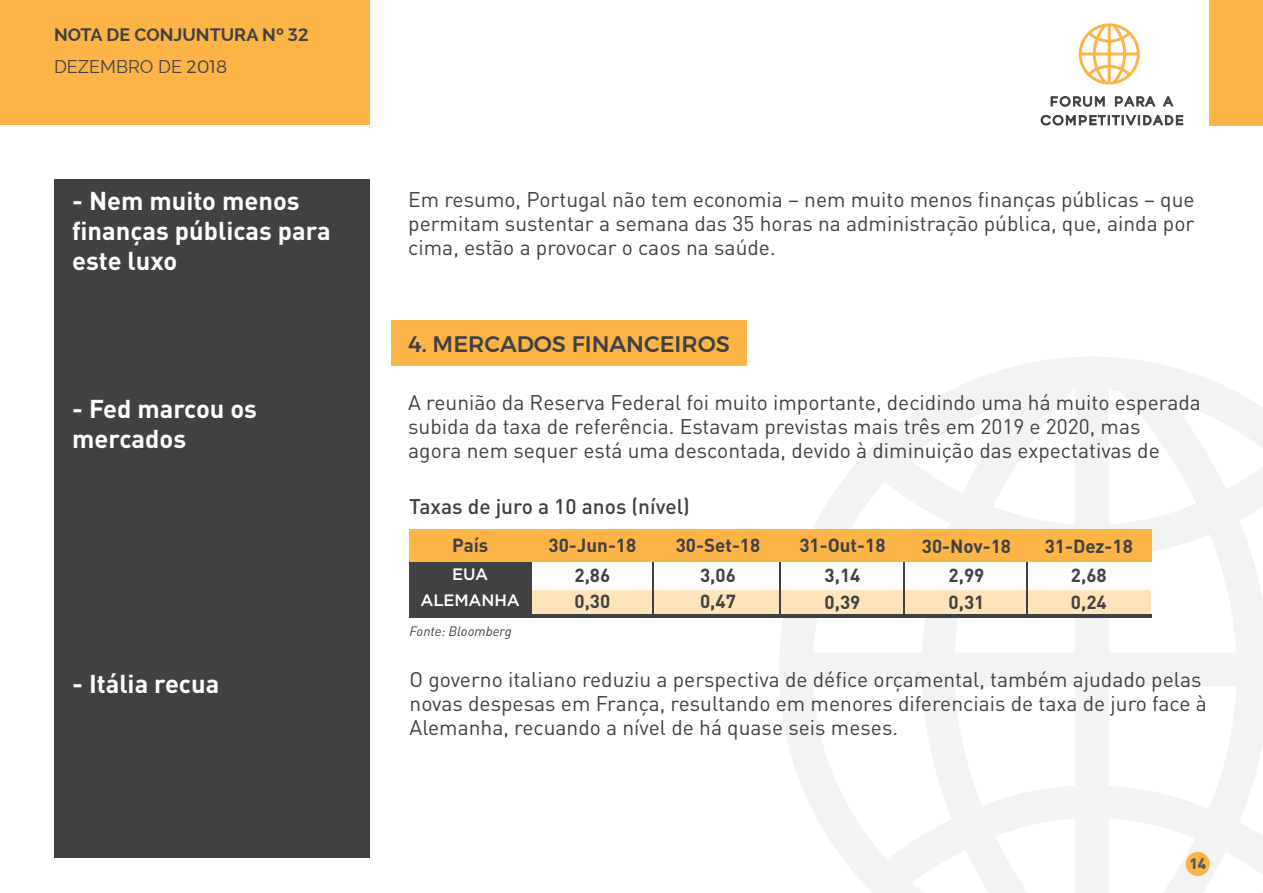
<style>
.page{position:relative;width:1263px;height:893px;background:#fff}
.page>*{position:absolute;margin:0;border:0;box-sizing:border-box;transform-origin:0 0}
.t1{font:700 25.5px/30px "DIN Pro";color:#fff}
.t2{font:500 22.5px "Montserrat";color:#414144}
.t3{font:21px/24px "DIN Pro";color:#414144}
.t4{font:500 21px "DIN Pro";color:#414144}
.t5{font:700 18.75px/29.5px "DIN Pro";color:#414144;text-align:center}
.t6{font:700 18px/32px "Raleway";color:#414144}
.t7{font:500 16.5px/26.5px "Gotham";letter-spacing:-.01em;color:#fff;text-align:center}
.t8{font:900 15px "DIN Pro";color:#555859}
.t9{font:italic 13.5px "DIN";color:#414144}
.s1{font-family:"Montserrat";font-weight:500}
.s2{font-weight:400}
.s3{font-family:"Montserrat";font-weight:300}
</style>
<div class="page">
<div style="left:54px;top:179px;width:316px;height:678px;background:#414144"></div>
<svg style="left:779px;top:357px;width:484px;height:536px"></svg>
<div style="left:0;top:0;width:370px;height:125px;background:#fcb447"></div>
<div style="left:1210px;top:0;width:53px;height:125px;background:#fcb447"></div>
<svg style="left:1079px;top:23px;width:61px;height:62px"></svg>
<svg style="left:1050px;top:96px;width:55px;height:11px"></svg>
<svg style="left:1115px;top:96px;width:41px;height:11px"></svg>
<svg style="left:1162px;top:96px;width:12px;height:11px"></svg>
<svg style="left:1040px;top:114px;width:143px;height:12px"></svg>
<div style="left:1185px;top:852px;width:25px;height:24px;background:#fcb447;border-radius:50%"></div>
<div style="left:391px;top:321px;width:355px;height:45px;background:#fcb447"></div>
<div style="left:527px;top:561px;width:624px;height:56px;background:#ffe3bb"></div>
<div style="left:527px;top:562px;width:624px;height:27px;background:#fff"></div>
<hr style="left:652px;top:561px;width:1px;height:55px;background:#414144">
<hr style="left:779px;top:561px;width:2px;height:55px;background:#414144">
<hr style="left:1026px;top:561px;width:1px;height:55px;background:#414144">
<hr style="left:903px;top:561px;width:1px;height:56px;background:#414144">
<hr style="left:409px;top:614px;width:742px;height:3px;background:#414144">
<div style="left:409px;top:529px;width:122px;height:87px;background:#414144"></div>
<div style="left:409px;top:529px;width:742px;height:32px;background:#fcb447"></div>
<p class="t6" style="left:54px;top:19px;width:256px">NOTA DE CONJUNTURA Nº <span class="s1">32<br></span><span class="s2">DEZEMBRO DE</span> <span class="s3">2018</span></p>
<p class="t1" style="left:72px;top:185px;width:260px">- Nem muito menos finanças públicas para este luxo</p>
<p class="t1" style="left:72px;top:393px;width:186px">- Fed marcou os mercados</p>
<p class="t1" style="left:72px;top:668px;width:149px">- Itália recua</p>
<p class="t3" style="left:408px;top:186px;width:788px;text-align:justify">Em resumo, Portugal não tem economia – nem muito menos finanças públicas – que permitam sustentar a semana das 35 horas na administração pública, que, ainda por cima, estão a provocar o caos na saúde.</p>
<p class="t2" style="left:408px;top:331px;width:323px">4. MERCADOS FINANCEIROS</p>
<p class="t3" style="left:408px;top:389px;width:794px">A reunião da Reserva Federal foi muito importante, decidindo uma há muito esperada subida da taxa de referência. Estavam previstas mais três em 2019 e 2020, mas<br>agora nem sequer está uma descontada, devido à diminuição das expectativas de</p>
<p class="t4" style="left:409px;top:492px;width:282px">Taxas de juro a 10 anos (nível)</p>
<p class="t5" style="left:452px;top:530px;width:38px">País</p>
<p class="t7" style="left:421px;top:560px;width:101px">EUA<br>ALEMANHA</p>
<p class="t5" style="left:549px;top:530px;width:89px">30-Jun-18<br>2,86</p>
<p class="t5" style="left:575px;top:586px;width:37px">0,30</p>
<p class="t5" style="left:676px;top:530px;width:86px">30-Set-18<br>3,06</p>
<p class="t5" style="left:700px;top:586px;width:37px">0,47</p>
<p class="t9" style="left:410px;top:622px;width:104px">Fonte: Bloomberg</p>
<p class="t5" style="left:799px;top:530px;width:88px">31-Out-18<br>3,14</p>
<p class="t5" style="left:824px;top:586px;width:37px">0,39</p>
<p class="t5" style="left:922px;top:530px;width:91px">30-Nov-18<br>2,99</p>
<p class="t5" style="left:949px;top:586px;width:37px">0,31</p>
<p class="t5" style="left:1045px;top:530px;width:90px">31-Dez-18<br>2,68</p>
<p class="t5" style="left:1071px;top:586px;width:37px">0,24</p>
<p class="t3" style="left:410px;top:667px;width:799px">O governo italiano reduziu a perspectiva de défice orçamental, também ajudado pelas novas despesas em França, resultando em menores diferenciais de taxa de juro face à<br>Alemanha, recuando a nível de há quase seis meses.</p>
<p class="t8" style="left:1189px;top:853px;width:18px">14</p>
</div>
